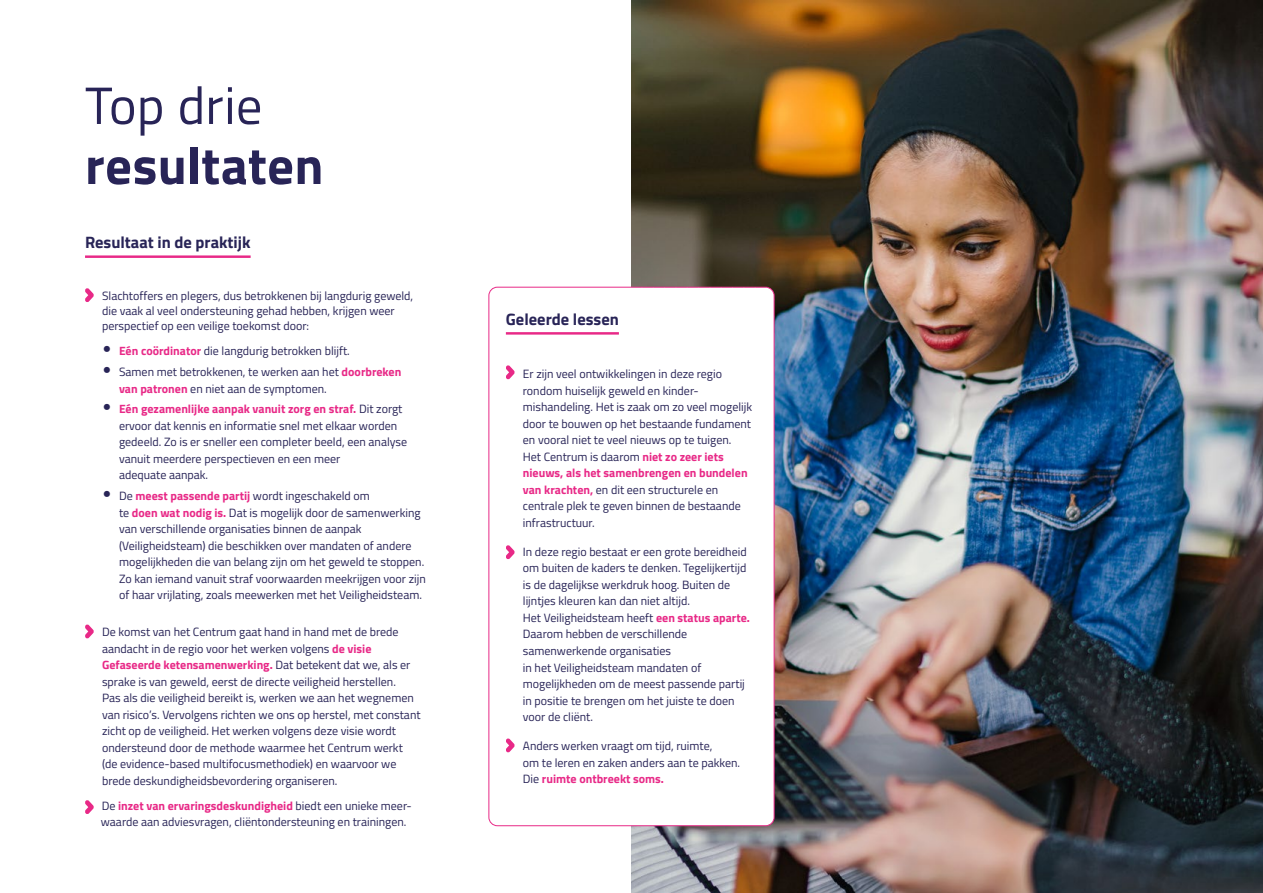
<style>
.page{position:relative;width:1263px;height:893px;background:#fff}
.page>*{position:absolute;margin:0;border:0;box-sizing:border-box;transform-origin:0 0}
.t1{font:700 52.5px "Titillium Web";letter-spacing:.005em;color:#282457}
.t2{font:52.5px "Titillium Web";letter-spacing:.005em;color:#282457}
.t3{font:700 16.5px "Titillium Web";color:#282457}
.t4{font:12px/16.5px "Titillium Web";color:#282457}
.s1{font-family:"Calibri";font-size:19.5px}
.s2{font-weight:700;color:#e82987}
</style>
<div class="page">
<img style="left:631px;top:0;width:632px;height:893px">
<hr style="left:85px;top:255px;width:166px;height:3px;background:#e82987">
<svg style="left:85px;top:288px;width:9px;height:14px"></svg>
<svg style="left:85px;top:624px;width:9px;height:15px"></svg>
<svg style="left:85px;top:800px;width:9px;height:14px"></svg>
<div style="left:489px;top:287px;width:285px;height:539px;background:#fff;border-radius:9px"></div>
<div style="left:488px;top:287px;width:286px;height:539px;border:1px solid #e82987;border-radius:9px"></div>
<hr style="left:506px;top:332px;width:113px;height:3px;background:#e82987">
<svg style="left:506px;top:365px;width:9px;height:14px"></svg>
<svg style="left:506px;top:545px;width:9px;height:14px"></svg>
<svg style="left:506px;top:738px;width:9px;height:15px"></svg>
<h1 class="t2" style="left:85px;top:67px;width:179px">Top drie</h1>
<h1 class="t1" style="left:85px;top:125px;width:240px">resultaten</h1>
<h2 class="t3" style="left:85px;top:230px;width:167px">Resultaat in de praktijk</h2>
<p class="t4" style="left:102px;top:288px;width:313px;line-height:15px">Slachtoffers en plegers, dus betrokkenen bij langdurig geweld, die vaak al veel ondersteuning gehad hebben, krijgen weer perspectief op een veilige toekomst door:</p>
<p class="t4" style="left:102px;top:342px;width:249px"><span class="s1">•</span> <span class="s2">Eén coördinator</span> die langdurig betrokken blijft.</p>
<p class="t4" style="left:119px;top:363px;width:284px;text-indent:-17px"><span class="s1">•</span> Samen met betrokkenen, te werken aan het <span class="s2">doorbreken van patronen</span> en niet aan de symptomen.</p>
<p class="t4" style="left:119px;top:400px;width:290px;text-indent:-17px"><span class="s1">•</span> <span class="s2">Eén gezamenlijke aanpak vanuit zorg en straf.</span> Dit zorgt ervoor dat kennis en informatie snel met elkaar worden gedeeld. Zo is er sneller een completer beeld, een analyse vanuit meerdere perspectieven en een meer<br>adequate aanpak.</p>
<p class="t4" style="left:119px;top:487px;width:308px;text-indent:-17px"><span class="s1">•</span> De <span class="s2">meest passende partij</span> wordt ingeschakeld om<br>te <span class="s2">doen wat nodig is.</span> Dat is mogelijk door de samenwerking van verschillende organisaties binnen de aanpak (Veiligheidsteam) die beschikken over mandaten of andere mogelijkheden die van belang zijn om het geweld te stoppen.<br>Zo kan iemand vanuit straf voorwaarden meekrijgen voor zijn of haar vrijlating, zoals meewerken met het Veiligheidsteam.</p>
<p class="t4" style="left:102px;top:623px;width:320px">De komst van het Centrum gaat hand in hand met de brede aandacht in de regio voor het werken volgens <span class="s2">de visie Gefaseerde ketensamenwerking.</span> Dat betekent dat we, als er sprake is van geweld, eerst de directe veiligheid herstellen.<br>Pas als die veiligheid bereikt is, werken we aan het wegnemen van risico’s. Vervolgens richten we ons op herstel, met constant zicht op de veiligheid. Het werken volgens deze visie wordt ondersteund door de methode waarmee het Centrum werkt (de evidence-based multifocusmethodiek) en waarvoor we brede deskundigheidsbevordering organiseren.</p>
<p class="t4" style="left:101px;top:797px;width:312px">De <span class="s2">inzet van ervaringsdeskundigheid</span> biedt een unieke meer&shy;waarde aan adviesvragen, cliëntondersteuning en trainingen.</p>
<h2 class="t3" style="left:506px;top:306px;width:115px">Geleerde lessen</h2>
<p class="t4" style="left:523px;top:365px;width:231px">Er zijn veel ontwikkelingen in deze regio rondom huiselijk geweld en kinder&shy;mishandeling. Het is zaak om zo veel mogelijk door te bouwen op het bestaande fundament en vooral niet te veel nieuws op te tuigen.<br>Het Centrum is daarom <span class="s2">niet zo zeer iets nieuws, als het samenbrengen en bundelen van krachten,</span> en dit een structurele en centrale plek te geven binnen de bestaande infrastructuur.</p>
<p class="t4" style="left:523px;top:543px;width:228px">In deze regio bestaat er een grote bereidheid om buiten de kaders te denken. Tegelijkertijd is de dagelijkse werkdruk hoog. Buiten de lijntjes kleuren kan dan niet altijd.<br>Het Veiligheidsteam heeft <span class="s2">een status aparte.<br></span>Daarom hebben de verschillende samenwerkende organisaties<br>in het Veiligheidsteam mandaten of mogelijkheden om de meest passende partij in positie te brengen om het juiste te doen voor de cliënt.</p>
<p class="t4" style="left:523px;top:737px;width:219px">Anders werken vraagt om tijd, ruimte,<br>om te leren en zaken anders aan te pakken.<br>Die <span class="s2">ruimte ontbreekt soms.</span></p>
</div>
